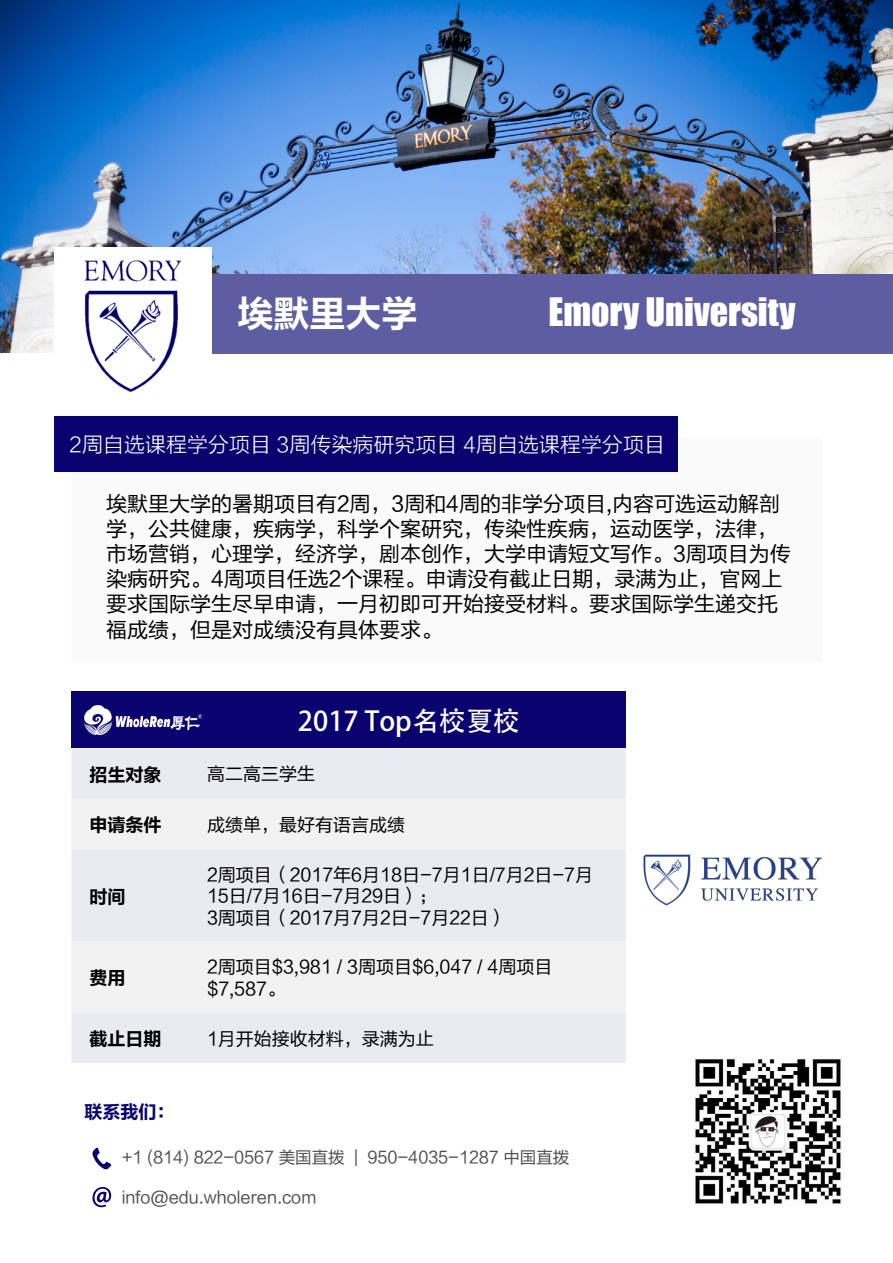
<style>
.page{position:relative;width:893px;height:1263px;background:#fff}
.page>*{position:absolute;margin:0;border:0;box-sizing:border-box;transform-origin:0 0}
.t1{font:36px "Impact";color:#fff}
.t2{font:36px "FZLTCHJW GB1 0";color:#fff}
.t3{font:27px "Adobe Heiti Std";color:#fff}
.t4{font:21px/25.2px "FZLTHK GBK1 0";color:#000}
.t5{font:21px "FZLTXHK";color:#fff}
.t6{font:18px/21.6px "FZLTHK GBK1 0";color:#000}
.t7{font:18px "FZLTCHJW GB1 0";color:#000}
.t8{font:18px "FZLTCHJW GB1 0";color:#0a026e}
.t9{font:16.5px "FZLTHK GBK1 0";color:#4d4d4d}
</style>
<div class="page">
<img style="left:0;top:0;width:893px;height:352px">
<img style="left:54px;top:248px;width:158px;height:145px">
<div style="left:212px;top:274px;width:681px;height:80px;background:#5f5da1"></div>
<div style="left:71px;top:436px;width:750px;height:225px;background:#fafafa"></div>
<div style="left:54px;top:417px;width:623px;height:55px;background:#0a026e"></div>
<div style="left:71px;top:691px;width:555px;height:57px;background:#0a026e"></div>
<div style="left:71px;top:748px;width:555px;height:315px;background:#eaeaf3"></div>
<div style="left:71px;top:799px;width:555px;height:214px;background:#f2f2f2"></div>
<img style="left:85px;top:706px;width:117px;height:28px">
<img style="left:643px;top:854px;width:178px;height:52px">
<img style="left:695px;top:1059px;width:146px;height:145px">
<svg style="left:92px;top:1147px;width:20px;height:23px"></svg>
<svg style="left:92px;top:1187px;width:19px;height:20px"></svg>
<h1 class="t2" style="left:238px;top:295px;width:181px">埃默里大学</h1>
<h1 class="t1" style="left:548px;top:283px;width:249px">Emory University</h1>
<p class="t5" style="left:70px;top:433px;width:597px">2周自选课程学分项目 3周传染病研究项目 4周自选课程学分项目</p>
<p class="t4" style="left:106px;top:491px;width:686px">埃默里大学的暑期项目有2周，3周和4周的非学分项目,内容可选运动解剖学，公共健康，疾病学，科学个案研究，传染性疾病，运动医学，法律，市场营销，心理学，经济学，剧本创作，大学申请短文写作。3周项目为传染病研究。4周项目任选2个课程。申请没有截止日期，录满为止，官网上要求国际学生尽早申请，一月初即可开始接受材料。要求国际学生递交托福成绩，但是对成绩没有具体要求。</p>
<p class="t3" style="left:298px;top:705px;width:223px">2017 Top名校夏校</p>
<p class="t7" style="left:89px;top:765px;width:74px">招生对象</p>
<p class="t6" style="left:207px;top:764px;width:109px">高二高三学生</p>
<p class="t7" style="left:89px;top:815px;width:74px">申请条件</p>
<p class="t6" style="left:207px;top:814px;width:199px">成绩单，最好有语言成绩</p>
<p class="t7" style="left:89px;top:887px;width:38px">时间</p>
<p class="t6" style="left:207px;top:864px;width:388px">2周项目（2017年6月18日-7月1日/7月2日-7月<br>15日/7月16日-7月29日）；<br>3周项目（2017月7月2日-7月22日）</p>
<p class="t7" style="left:89px;top:969px;width:38px">费用</p>
<p class="t6" style="left:207px;top:956px;width:347px">2周项目$3,981 / 3周项目$6,047 / 4周项目$7,587。</p>
<p class="t7" style="left:89px;top:1030px;width:74px">截止日期</p>
<p class="t6" style="left:207px;top:1028px;width:228px">1月开始接收材料，录满为止</p>
<p class="t8" style="left:85px;top:1103px;width:92px">联系我们：</p>
<p class="t9" style="left:122px;top:1148px;width:449px">+1 (814) 822-0567 美国直拨 | 950-4035-1287 中国直拨</p>
<p class="t9" style="left:122px;top:1188px;width:196px">info@edu.wholeren.com</p>
</div>
